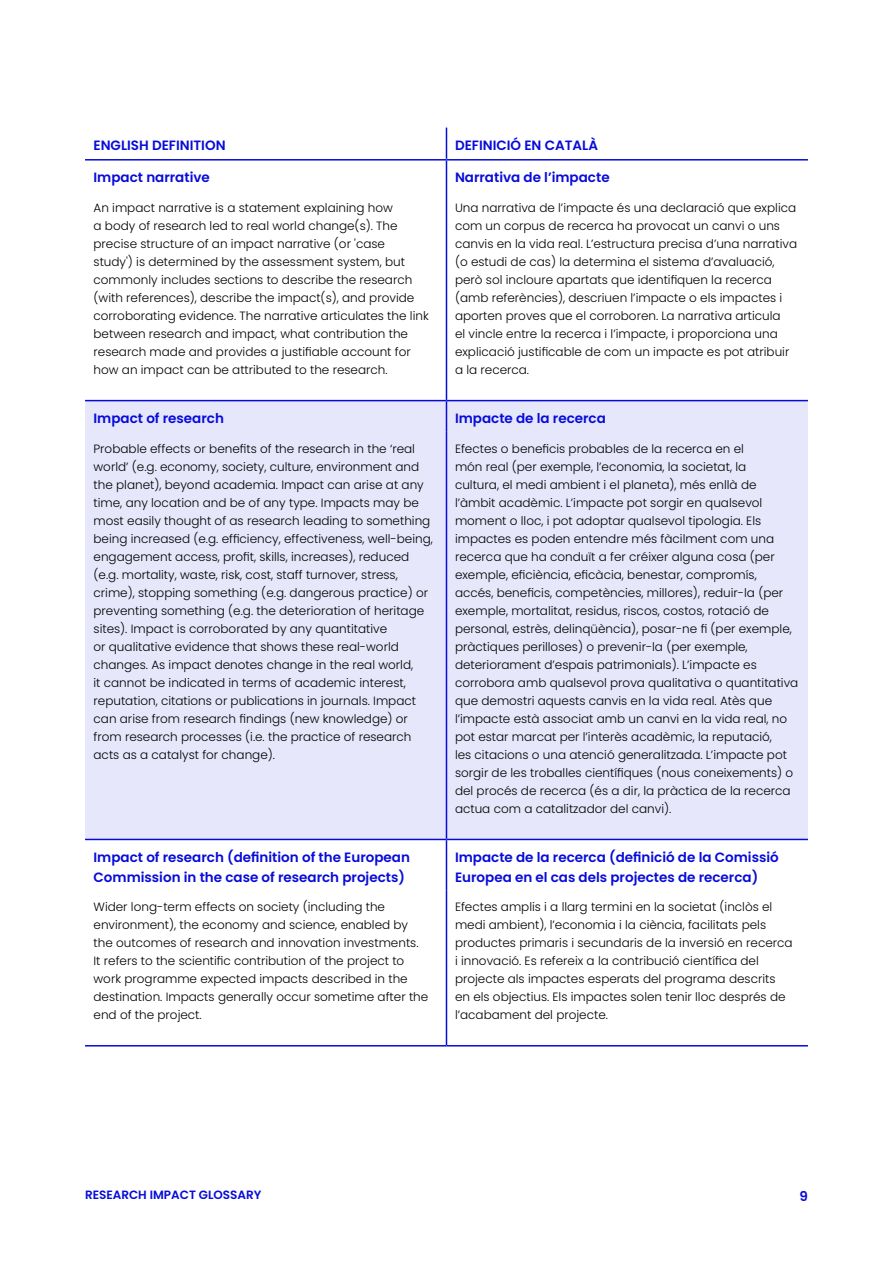
<style>
.page{position:relative;width:893px;height:1263px;background:#fff}
.page>*{position:absolute;margin:0;border:0;box-sizing:border-box;transform-origin:0 0}
.t1{font:600 13.5px/19.5px "Poppins";color:#070bd9}
.t2{font:300 12px/18px "Poppins";color:#000}
.t3{font:600 12px "Poppins";color:#070bd9}
</style>
<div class="page">
<div style="left:85px;top:401px;width:723px;height:438px;background:#e6e7fb"></div>
<hr style="left:85px;top:159px;width:361px;height:2px;background:#070bd9">
<hr style="left:446px;top:159px;width:362px;height:2px;background:#070bd9">
<hr style="left:85px;top:400px;width:361px;height:1px;background:#070bd9">
<hr style="left:446px;top:400px;width:362px;height:1px;background:#070bd9">
<hr style="left:85px;top:839px;width:361px;height:1px;background:#070bd9">
<hr style="left:446px;top:839px;width:362px;height:1px;background:#070bd9">
<hr style="left:85px;top:1045px;width:361px;height:1px;background:#070bd9">
<hr style="left:446px;top:1045px;width:362px;height:1px;background:#070bd9">
<hr style="left:446px;top:161px;width:1px;height:30px;background:#070bd9">
<hr style="left:446px;top:191px;width:1px;height:209px;background:#070bd9">
<hr style="left:446px;top:401px;width:1px;height:31px;background:#070bd9">
<hr style="left:446px;top:432px;width:1px;height:407px;background:#070bd9">
<hr style="left:446px;top:840px;width:1px;height:50px;background:#070bd9">
<hr style="left:446px;top:890px;width:1px;height:155px;background:#070bd9">
<hr style="left:446px;top:128px;width:1px;height:31px;background:#070bd9">
<p class="t1" style="left:94px;top:136px;width:134px">ENGLISH DEFINITION</p>
<p class="t1" style="left:455px;top:136px;width:145px">DEFINICIÓ EN CATALÀ</p>
<p class="t1" style="left:94px;top:168px;width:118px">Impact narrative</p>
<p class="t1" style="left:455px;top:168px;width:156px">Narrativa de l’impacte</p>
<p class="t2" style="left:94px;top:199px;width:337px">An impact narrative is a statement explaining how<br>a body of research led to real world change(s). The precise structure of an impact narrative (or 'case<br>study') is determined by the assessment system, but commonly includes sections to describe the research (with references), describe the impact(s), and provide corroborating evidence. The narrative articulates the link between research and impact, what contribution the research made and provides a justifiable account for how an impact can be attributed to the research.</p>
<p class="t2" style="left:455px;top:199px;width:344px">Una narrativa de l’impacte és una declaració que explica com un corpus de recerca ha provocat un canvi o uns canvis en la vida real. L’estructura precisa d’una narrativa (o estudi de cas) la determina el sistema d’avaluació, però sol incloure apartats que identifiquen la recerca (amb referències), descriuen l’impacte o els impactes i aporten proves que el corroboren. La narrativa articula<br>el vincle entre la recerca i l’impacte, i proporciona una explicació justificable de com un impacte es pot atribuir a la recerca.</p>
<p class="t1" style="left:94px;top:409px;width:132px">Impact of research</p>
<p class="t1" style="left:455px;top:409px;width:152px">Impacte de la recerca</p>
<p class="t2" style="left:94px;top:440px;width:341px">Probable effects or benefits of the research in the ‘real world’ (e.g. economy, society, culture, environment and the planet), beyond academia. Impact can arise at any time, any location and be of any type. Impacts may be most easily thought of as research leading to something being increased (e.g. efficiency, effectiveness, well-being, engagement access, profit, skills, increases), reduced (e.g. mortality, waste, risk, cost, staff turnover, stress, crime), stopping something (e.g. dangerous practice) or preventing something (e.g. the deterioration of heritage sites). Impact is corroborated by any quantitative<br>or qualitative evidence that shows these real-world changes. As impact denotes change in the real world,<br>it cannot be indicated in terms of academic interest, reputation, citations or publications in journals. Impact can arise from research findings (new knowledge) or from research processes (i.e. the practice of research acts as a catalyst for change).</p>
<p class="t2" style="left:455px;top:440px;width:345px">Efectes o beneficis probables de la recerca en el<br>món real (per exemple, l’economia, la societat, la<br>cultura, el medi ambient i el planeta), més enllà de l’àmbit acadèmic. L’impacte pot sorgir en qualsevol moment o lloc, i pot adoptar qualsevol tipologia. Els impactes es poden entendre més fàcilment com una recerca que ha conduït a fer créixer alguna cosa (per exemple, eficiència, eficàcia, benestar, compromís,<br>accés, beneficis, competències, millores), reduir-la (per exemple, mortalitat, residus, riscos, costos, rotació de personal, estrès, delinqüència), posar-ne fi (per exemple, pràctiques perilloses) o prevenir-la (per exemple, deteriorament d’espais patrimonials). L’impacte es corrobora amb qualsevol prova qualitativa o quantitativa que demostri aquests canvis en la vida real. Atès que l’impacte està associat amb un canvi en la vida real, no pot estar marcat per l’interès acadèmic, la reputació,<br>les citacions o una atenció generalitzada. L’impacte pot sorgir de les troballes científiques (nous coneixements) o del procés de recerca (és a dir, la pràctica de la recerca actua com a catalitzador del canvi).</p>
<p class="t1" style="left:94px;top:848px;width:318px">Impact of research (definition of the European<br>Commission in the case of research projects)</p>
<p class="t1" style="left:455px;top:848px;width:325px">Impacte de la recerca (definició de la Comissió<br>Europea en el cas dels projectes de recerca)</p>
<p class="t2" style="left:94px;top:898px;width:336px">Wider long-term effects on society (including the environment), the economy and science, enabled by the outcomes of research and innovation investments.<br>It refers to the scientific contribution of the project to work programme expected impacts described in the destination. Impacts generally occur sometime after the end of the project.</p>
<p class="t2" style="left:455px;top:898px;width:339px">Efectes amplis i a llarg termini en la societat (inclòs el medi ambient), l’economia i la ciència, facilitats pels productes primaris i secundaris de la inversió en recerca i innovació. Es refereix a la contribució científica del projecte als impactes esperats del programa descrits en els objectius. Els impactes solen tenir lloc després de l’acabament del projecte.</p>
<p class="t3" style="left:85px;top:1188px;width:178px">RESEARCH IMPACT GLOSSARY</p>
<p class="t1" style="left:799px;top:1186px;width:10px">9</p>
</div>
